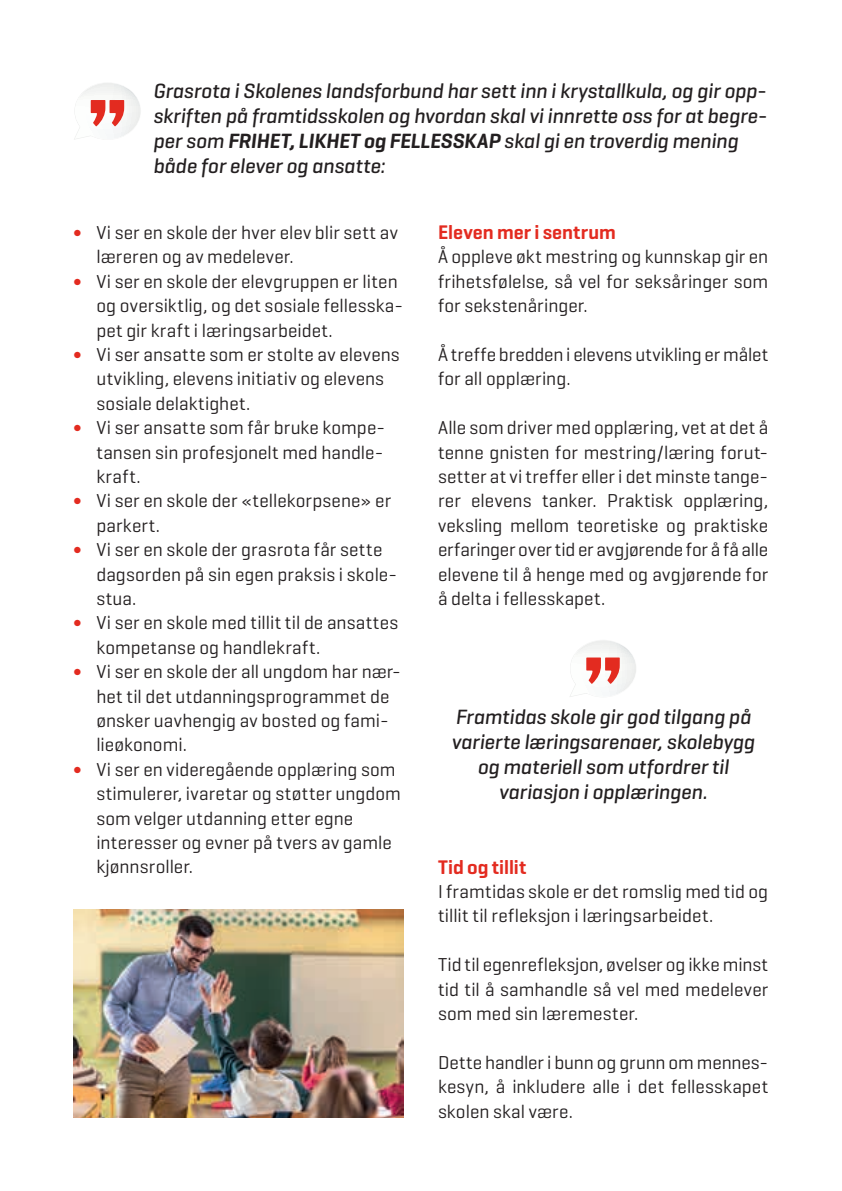
<style>
.page{position:relative;width:842px;height:1191px;background:#fff}
.page>*{position:absolute;margin:0;border:0;box-sizing:border-box;transform-origin:0 0}
.t1{font:italic 500 21px/25px "Geogrotesque";letter-spacing:-.005em;color:#231f20}
.t2{font:600 20px "Geogrotesque";color:#e32b20}
.t3{font:19px/24.4px "Geogrotesque";color:#231f20;text-align:justify}
.s1{font-weight:600}
.s2{font-weight:500;color:#e32b20}
</style>
<div class="page">
<img style="left:74px;top:909px;width:330px;height:208px">
<svg style="left:74px;top:83px;width:67px;height:57px"></svg>
<svg style="left:570px;top:640px;width:66px;height:57px"></svg>
<p class="t1" style="left:153px;top:78px;width:615px">Grasrota i Skolenes landsforbund har sett inn i krystallkula, og gir opp&shy;skriften på framtidsskolen og hvordan skal vi innrette oss for at begre&shy;per som <span class="s1">FRIHET, LIKHET og FELLESSKAP</span> skal gi en troverdig mening både for elever og ansatte:</p>
<p class="t3" style="left:74px;top:220px;width:326px"><span class="s2">∫</span> Vi ser en skole der hver elev blir sett av</p>
<p class="t3" style="left:96px;top:244px;width:199px">læreren og av medelever.</p>
<p class="t3" style="left:74px;top:268px;width:325px"><span class="s2">∫</span> Vi ser en skole der elevgruppen er liten</p>
<p class="t3" style="left:96px;top:293px;width:308px">og oversiktlig, og det sosiale fellesska-</p>
<p class="t3" style="left:96px;top:317px;width:238px">pet gir kraft i læringsarbeidet.</p>
<p class="t3" style="left:74px;top:342px;width:327px"><span class="s2">∫</span> Vi ser ansatte som er stolte av elevens</p>
<p class="t3" style="left:96px;top:366px;width:289px">utvikling, elevens initiativ og elevens</p>
<p class="t3" style="left:96px;top:390px;width:155px">sosiale delaktighet.</p>
<p class="t3" style="left:74px;top:415px;width:313px"><span class="s2">∫</span> Vi ser ansatte som får bruke kompe-</p>
<p class="t3" style="left:96px;top:439px;width:288px">tansen sin profesjonelt med handle-</p>
<p class="t3" style="left:96px;top:464px;width:46px">kraft.</p>
<p class="t3" style="left:74px;top:488px;width:319px"><span class="s2">∫</span> Vi ser en skole der «tellekorpsene» er</p>
<p class="t3" style="left:96px;top:512px;width:65px">parkert.</p>
<p class="t3" style="left:74px;top:537px;width:310px"><span class="s2">∫</span> Vi ser en skole der grasrota får sette</p>
<p class="t3" style="left:96px;top:561px;width:302px">dagsorden på sin egen praksis i skole-</p>
<p class="t3" style="left:96px;top:586px;width:42px">stua.</p>
<p class="t3" style="left:74px;top:610px;width:326px"><span class="s2">∫</span> Vi ser en skole med tillit til de ansattes</p>
<p class="t3" style="left:96px;top:634px;width:225px">kompetanse og handlekraft.</p>
<p class="t3" style="left:74px;top:659px;width:329px"><span class="s2">∫</span> Vi ser en skole der all ungdom har nær-</p>
<p class="t3" style="left:96px;top:683px;width:294px">het til det utdanningsprogrammet de</p>
<p class="t3" style="left:96px;top:708px;width:294px">ønsker uavhengig av bosted og fami-</p>
<p class="t3" style="left:96px;top:732px;width:92px">lieøkonomi.</p>
<p class="t3" style="left:74px;top:756px;width:323px"><span class="s2">∫</span> Vi ser en videregående opplæring som</p>
<p class="t3" style="left:96px;top:781px;width:306px">stimulerer, ivaretar og støtter ungdom</p>
<p class="t3" style="left:96px;top:805px;width:258px">som velger utdanning etter egne</p>
<p class="t3" style="left:96px;top:829px;width:297px">interesser og evner på tvers av gamle</p>
<p class="t3" style="left:96px;top:854px;width:98px">kjønnsroller.</p>
<p class="t2" style="left:438px;top:220px;width:179px">Eleven mer i sentrum</p>
<p class="t3" style="left:438px;top:244px;width:332px">Å oppleve økt mestring og kunnskap gir en frihetsfølelse, så vel for seksåringer som for sekstenåringer.</p>
<p class="t3" style="left:438px;top:342px;width:332px">Å treffe bredden i elevens utvikling er målet for all opplæring.</p>
<p class="t3" style="left:438px;top:415px;width:332px">Alle som driver med opplæring, vet at det å tenne gnisten for mestring/læring forut&shy;setter at vi treffer eller i det minste tange&shy;rer elevens tanker. Praktisk opplæring, veksling mellom teoretiske og praktiske erfaringer over tid er avgjørende for å få alle elevene til å henge med og avgjørende for å delta i fellesskapet.</p>
<p class="t1" style="left:452px;top:703px;width:305px;text-align:center">Framtidas skole gir god tilgang på varierte læringsarenaer, skolebygg og materiell som utfordrer til variasjon i opplæringen.</p>
<p class="t2" style="left:438px;top:854px;width:90px">Tid og tillit</p>
<p class="t3" style="left:438px;top:878px;width:332px">I framtidas skole er det romslig med tid og tillit til refleksjon i læringsarbeidet.</p>
<p class="t3" style="left:438px;top:952px;width:332px">Tid til egenrefleksjon, øvelser og ikke minst tid til å samhandle så vel med medelever som med sin læremester.</p>
<p class="t3" style="left:438px;top:1049px;width:332px">Dette handler i bunn og grunn om mennes&shy;kesyn, å inkludere alle i det fellesskapet skolen skal være.</p>
</div>
